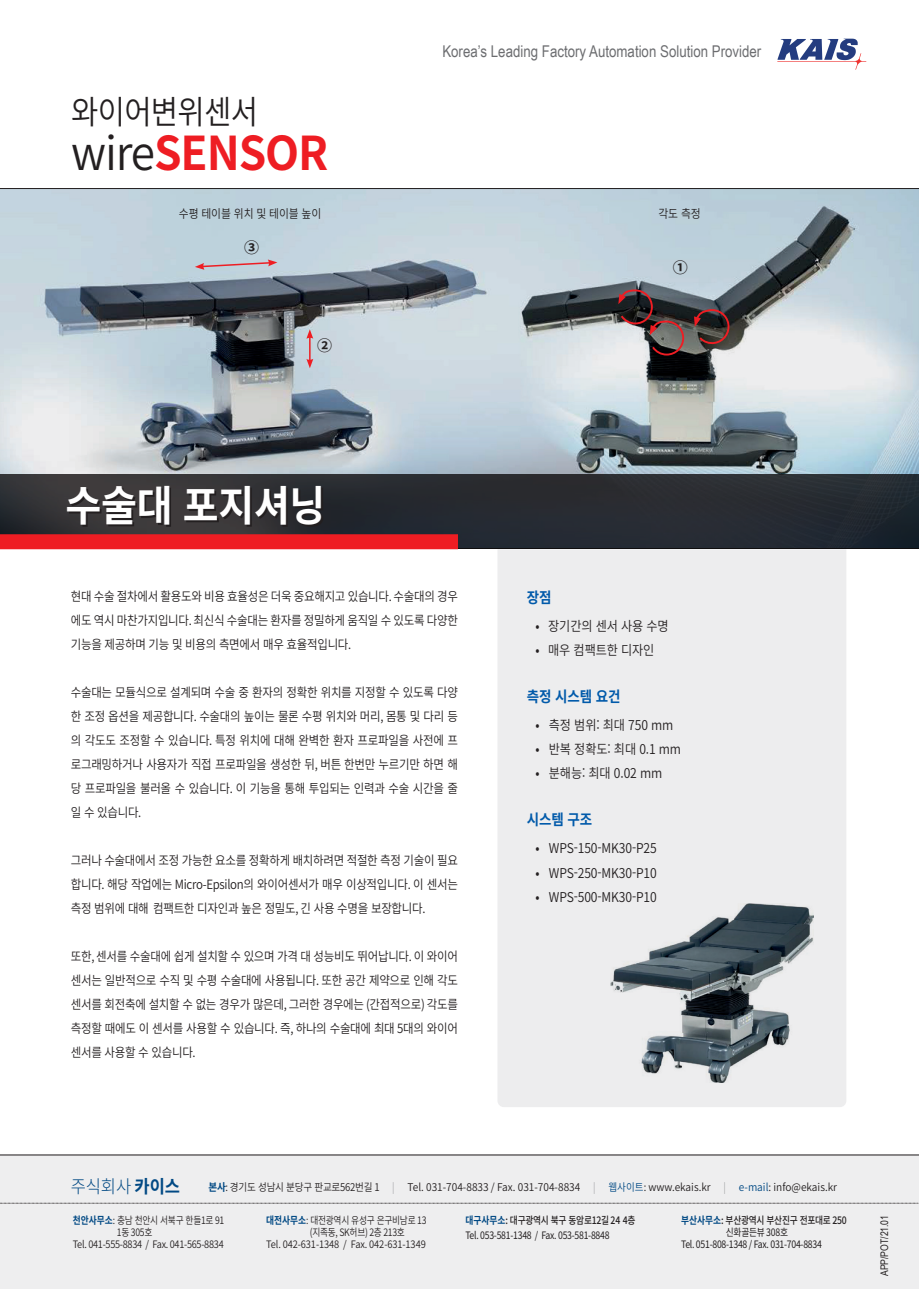
<style>
.page{position:relative;width:919px;height:1289px;background:#fff}
.page>*{position:absolute;margin:0;border:0;box-sizing:border-box;transform-origin:0 0}
.t1{font:700 46.5px "Noto Sans CJ Kkr";letter-spacing:-.025em;color:#ee1d23;scale:.95 1}
.t2{font:700 42px "Noto Sans CJ Kkr";letter-spacing:-.01em;color:#fff;scale:.93 1}
.t3{font:600 33px "Noto Sans CJ Kkr";letter-spacing:-.025em;color:#231f20;scale:.9 1}
.t4{font:300 18px "Noto Sans CJ Kkr";color:#014984;scale:.92 1}
.t5{font:16.2px "Arial Narrow";color:#6c6d70}
.t6{font:700 15px "Noto Sans CJ Kkr";letter-spacing:-.01em;color:#015aaa;scale:.9 1}
.innokim_Style{font:700 15px "Noto Sans CJ Kkr";color:#231f20}
.t7{font:600 13.5px "Noto Sans CJ Kkr";letter-spacing:-.01em;color:#231f20;scale:.9 1}
.t8{font:600 12.75px/24px "Noto Sans CJ Kkr";letter-spacing:-.025em;color:#231f20;text-align:justify;scale:.9 1}
.innokim_Style-2{font:600 12px "Noto Sans CJ Kkr";letter-spacing:-.01em;color:#231f20;scale:.9 1}
.t9{font:600 10.65px "Noto Sans CJ Kkr";color:#231f20;scale:.9 1}
.t10{font:10.5px "Arial Narrow";color:#231f20}
.t11{font:10.2px/15px "Noto Sans CJ Kkr";letter-spacing:-.03em;color:#231f20;scale:.85 1}
.t12{font:600 10.2px "Noto Sans CJ Kkr";letter-spacing:-.03em;color:#231f20;scale:.85 1}
.t13{font:600 10.2px "Noto Sans CJ Kkr";letter-spacing:-.03em;color:#231f20;scale:.9 1}
.t14{font:600 10.2px "Noto Sans CJ Kkr";letter-spacing:-.01em;color:#231f20;scale:.91 1}
.t15{font:500 10.2px "Noto Sans CJ Kkr";letter-spacing:-.03em;color:#231f20;scale:.85 1}
.s1{font-weight:600;color:#231f20}
.s2{font-weight:400}
.s3{font-weight:700}
.s4{font-weight:700;color:#014984}
.s5{font-weight:300;color:#939598}
.s6{color:#014984}
.s7{font-weight:500}
</style>
<div class="page">
<svg style="left:777px;top:39px;width:89px;height:31px"></svg>
<div style="left:0;top:1154px;width:918px;height:134px;background:#eeeeef"></div>
<svg style="left:0;top:1202px;width:919px;height:1px"></svg>
<hr style="left:0;top:1154px;width:918px;height:1px;background:#231f20">
<div style="left:498px;top:549px;width:348px;height:558px;background:#ededee"></div>
<img style="left:0;top:189px;width:918px;height:285px">
<svg style="left:0;top:474px;width:918px;height:75px;background:#282b31"></svg>
<svg style="left:69px;top:488px;width:254px;height:39px;background:#302d2e"></svg>
<div style="left:0;top:534px;width:458px;height:15px;background:#ee1d23"></div>
<hr style="left:0;top:188px;width:918px;height:1px;background:#231f20">
<img style="left:610px;top:903px;width:203px;height:179px">
<svg style="left:195px;top:259px;width:82px;height:11px"></svg>
<svg style="left:306px;top:329px;width:7px;height:39px"></svg>
<svg style="left:618px;top:288px;width:67px;height:68px;background:#6b5e60"></svg>
<svg style="left:694px;top:309px;width:35px;height:35px"></svg>
<p class="t3" style="left:71px;top:93px;width:209px">와이어변위센서</p>
<p class="t1" style="left:71px;top:127px;width:272px"><span class="s1">wire</span>SENSOR</p>
<p class="t5" style="left:442px;top:39px;width:320px">Korea’s Leading Factory Automation Solution Provider</p>
<p class="innokim_Style-2" style="left:179px;top:207px;width:160px">수평 테이블 위치 및 테이블 높이</p>
<p class="innokim_Style-2" style="left:658px;top:207px;width:49px">각도 측정</p>
<p class="innokim_Style" style="left:244px;top:239px;width:16px">③</p>
<p class="innokim_Style" style="left:317px;top:336px;width:16px">②</p>
<p class="innokim_Style" style="left:672px;top:259px;width:16px">①</p>
<p class="t2" style="left:66px;top:482px;width:281px">수술대 포지셔닝</p>
<p class="t8" style="left:71px;top:584px;width:431px">현대 수술 절차에서 활용도와 비용 효율성은 더욱 중요해지고 있습니다. 수술대의 경우 에도 역시 마찬가지입니다. 최신식 수술대는 환자를 정밀하게 움직일 수 있도록 다양한 기능을 제공하며 기능 및 비용의 측면에서 매우 효율적입니다.</p>
<p class="t8" style="left:71px;top:680px;width:431px">수술대는 모듈식으로 설계되며 수술 중 환자의 정확한 위치를 지정할 수 있도록 다양 한 조정 옵션을 제공합니다. 수술대의 높이는 물론 수평 위치와 머리, 몸통 및 다리 등 의 각도도 조정할 수 있습니다. 특정 위치에 대해 완벽한 환자 프로파일을 사전에 프 로그래밍하거나 사용자가 직접 프로파일을 생성한 뒤, 버튼 한번만 누르기만 하면 해 당 프로파일을 불러올 수 있습니다. 이 기능을 통해 투입되는 인력과 수술 시간을 줄 일 수 있습니다.</p>
<p class="t8" style="left:71px;top:848px;width:431px">그러나 수술대에서 조정 가능한 요소를 정확하게 배치하려면 적절한 측정 기술이 필요 합니다. 해당 작업에는 Micro-Epsilon의 와이어센서가 매우 이상적입니다. 이 센서는 측정 범위에 대해 컴팩트한 디자인과 높은 정밀도, 긴 사용 수명을 보장합니다.</p>
<p class="t8" style="left:71px;top:944px;width:431px">또한, 센서를 수술대에 쉽게 설치할 수 있으며 가격 대 성능비도 뛰어납니다. 이 와이어 센서는 일반적으로 수직 및 수평 수술대에 사용됩니다. 또한 공간 제약으로 인해 각도 센서를 회전축에 설치할 수 없는 경우가 많은데, 그러한 경우에는 (간접적으로) 각도를 측정할 때에도 이 센서를 사용할 수 있습니다. 즉, 하나의 수술대에 최대 5대의 와이어 센서를 사용할 수 있습니다.</p>
<p class="t6" style="left:527px;top:589px;width:29px">장점</p>
<p class="t7" style="left:535px;top:619px;width:150px"><span class="s2">•</span> 장기간의 센서 사용 수명</p>
<p class="t7" style="left:535px;top:643px;width:134px"><span class="s2">•</span> 매우 컴팩트한 디자인</p>
<p class="t6" style="left:527px;top:688px;width:105px">측정 시스템 요건</p>
<p class="t7" style="left:535px;top:718px;width:155px"><span class="s2">•</span> 측정 범위: 최대 750 mm</p>
<p class="t7" style="left:535px;top:742px;width:163px"><span class="s2">•</span> 반복 정확도: 최대 0.1 mm</p>
<p class="t7" style="left:535px;top:766px;width:142px"><span class="s2">•</span> 분해능: 최대 0.02 mm</p>
<p class="t6" style="left:527px;top:811px;width:74px">시스템 구조</p>
<p class="t7" style="left:535px;top:841px;width:136px"><span class="s2">•</span> WPS-150-MK30-P25</p>
<p class="t7" style="left:535px;top:865px;width:136px"><span class="s2">•</span> WPS-250-MK30-P10</p>
<p class="t7" style="left:535px;top:889px;width:136px"><span class="s2">•</span> WPS-500-MK30-P10</p>
<h3 class="t4" style="left:71px;top:1176px;width:120px">주식회사 <span class="s3">카이스</span></h3>
<p class="t9" style="left:208px;top:1181px;width:700px"><span class="s4">본사</span>: 경기도 성남시 분당구 판교로562번길 1 <span class="s5">|</span> Tel. 031-704-8833 / Fax. 031-704-8834 <span class="s5">|</span> <span class="s6">웹사이트</span>: www.ekais.kr <span class="s5">|</span> <span class="s6">e-mail</span>: info@ekais.kr</p>
<p class="t12" style="left:73px;top:1214px;width:180px"><span class="s4">천안사무소</span>: 충남 천안시 서북구 한들1로 91</p>
<p class="t12" style="left:117px;top:1226px;width:43px">1동 305호</p>
<p class="t13" style="left:73px;top:1238px;width:169px">Tel. 041-555-8834 / Fax. 041-565-8834</p>
<p class="t12" style="left:266px;top:1214px;width:190px"><span class="s4">대전사무소</span>: 대전광역시 유성구 은구비남로 13</p>
<p class="t12" style="left:310px;top:1226px;width:113px">(지족동, SK허브) 2층 213호</p>
<p class="t14" style="left:266px;top:1238px;width:177px">Tel. 042-631-1348 / Fax. 042-631-1349</p>
<p class="t11" style="left:465px;top:1212px;width:202px"><span class="s4">대구사무소</span><span class="s7">: 대구광역시 북구 동암로12길 24 4층<br></span>Tel. 053-581-1348 / Fax. 053-581-8848</p>
<p class="t15" style="left:681px;top:1214px;width:196px"><span class="s4">부산사무소</span>: 부산광역시 부산진구 전포대로 250</p>
<p class="t11" style="left:725px;top:1224px;width:75px">신화골든뷰 308호</p>
<p class="t11" style="left:681px;top:1237px;width:167px">Tel. 051-808-1348 / Fax. 031-704-8834</p>
<p class="t10" style="left:876px;top:1276px;width:63px;rotate:-90deg">APP/POT/21.01</p>
</div>
